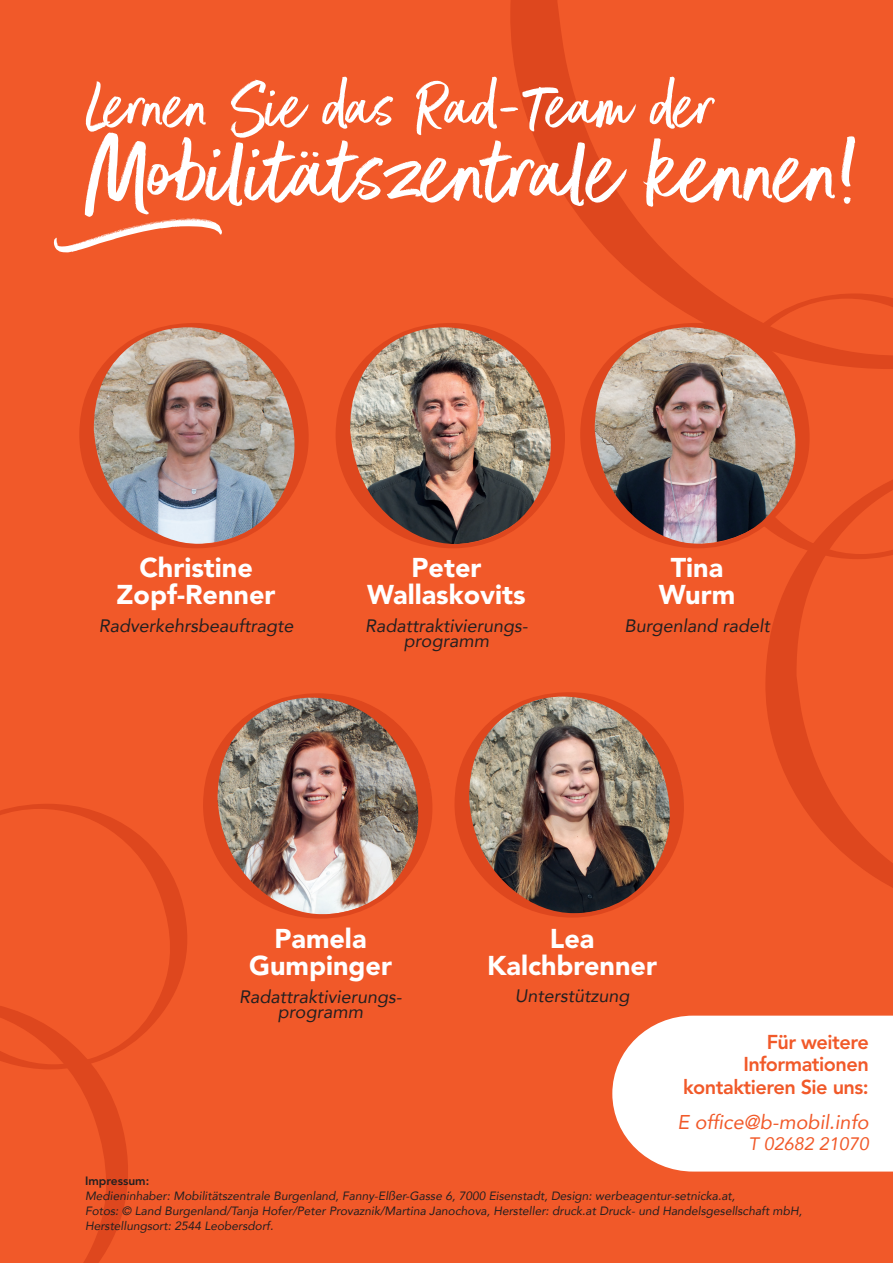
<style>
.page{position:relative;width:893px;height:1263px;background:#f15929}
.page>*{position:absolute;margin:0;border:0;box-sizing:border-box;transform-origin:0 0}
.t1{font:114.9px "Better Times Swash";color:#fff}
.t2{font:108px "Better Times";color:#fff}
.t3{font:75px "Better Times";color:#fff}
.t4{font:900 27px/27px "Avenir";color:#fff;text-align:center}
.t5{font:800 19.95px/22.5px "Avenir";letter-spacing:-.025em;color:#f15929;text-align:right}
.t6{font:italic 19.95px "Avenir";color:#f15929}
.t7{font:italic 18px/15px "Avenir";color:#231f20;text-align:center}
.t8{font:italic 18px "Avenir";color:#f15929}
.t9{font:italic 12px/15px "Avenir";color:#231f20}
.t10{font:800 12px "Avenir";color:#231f20}
</style>
<div class="page">
<svg style="left:68px;top:1069px;width:60px;height:194px"></svg>
<svg style="left:0;top:804px;width:187px;height:265px"></svg>
<svg style="left:765px;top:559px;width:128px;height:329px"></svg>
<svg style="left:510px;top:0;width:204px;height:323px"></svg>
<svg style="left:714px;top:294px;width:179px;height:265px"></svg>
<div style="left:612px;top:1016px;width:281px;height:155px;background:#fff"></div>
<img style="left:79px;top:323px;width:230px;height:225px">
<img style="left:203px;top:693px;width:229px;height:226px">
<img style="left:455px;top:692px;width:229px;height:225px">
<img style="left:336px;top:323px;width:229px;height:225px">
<img style="left:580px;top:323px;width:235px;height:225px">
<h3 class="t3" style="left:85px;top:65px;width:631px">Lernen Sie das Rad-Team der</h3>
<h2 class="t2" style="left:85px;top:113px;width:773px">Mobilitätszentrale kennen!</h2>
<h1 class="t1" style="left:51px;top:188px;width:178px">h</h1>
<h3 class="t4" style="left:117px;top:555px;width:160px">Christine<br>Zopf-Renner</h3>
<h3 class="t7" style="left:99px;top:618px;width:196px">Radverkehrsbeauftragte</h3>
<h3 class="t4" style="left:367px;top:555px;width:160px">Peter<br>Wallaskovits</h3>
<h3 class="t7" style="left:365px;top:618px;width:164px">Radattraktivierungs&shy;programm</h3>
<h3 class="t4" style="left:659px;top:556px;width:78px">Tina<br>Wurm</h3>
<h3 class="t7" style="left:624px;top:618px;width:147px">Burgenland radelt</h3>
<h3 class="t4" style="left:249px;top:926px;width:145px">Pamela<br>Gumpinger</h3>
<h3 class="t7" style="left:239px;top:989px;width:164px">Radattraktivierungs&shy;programm</h3>
<h3 class="t4" style="left:487px;top:926px;width:172px">Lea<br>Kalchbrenner</h3>
<h3 class="t7" style="left:515px;top:988px;width:116px">Unterstützung</h3>
<h3 class="t5" style="left:683px;top:1032px;width:187px">Für weitere<br>Informationen kontaktieren Sie uns:</h3>
<h3 class="t6" style="left:677px;top:1110px;width:193px">E office@b-mobil.info</h3>
<h3 class="t8" style="left:748px;top:1132px;width:122px">T 02682 21070</h3>
<p class="t10" style="left:85px;top:1171px;width:66px">Impressum:</p>
<p class="t9" style="left:85px;top:1188px;width:719px">Medieninhaber: Mobilitätszentrale Burgenland, Fanny-Elßer-Gasse 6, 7000 Eisenstadt, Design: werbeagentur-setnicka.at,<br>Fotos: © Land Burgenland/Tanja Hofer/Peter Provaznik/Martina Janochova, Hersteller: druck.at Druck- und Handelsgesellschaft mbH,<br>Herstellungsort: 2544 Leobersdorf.</p>
</div>
